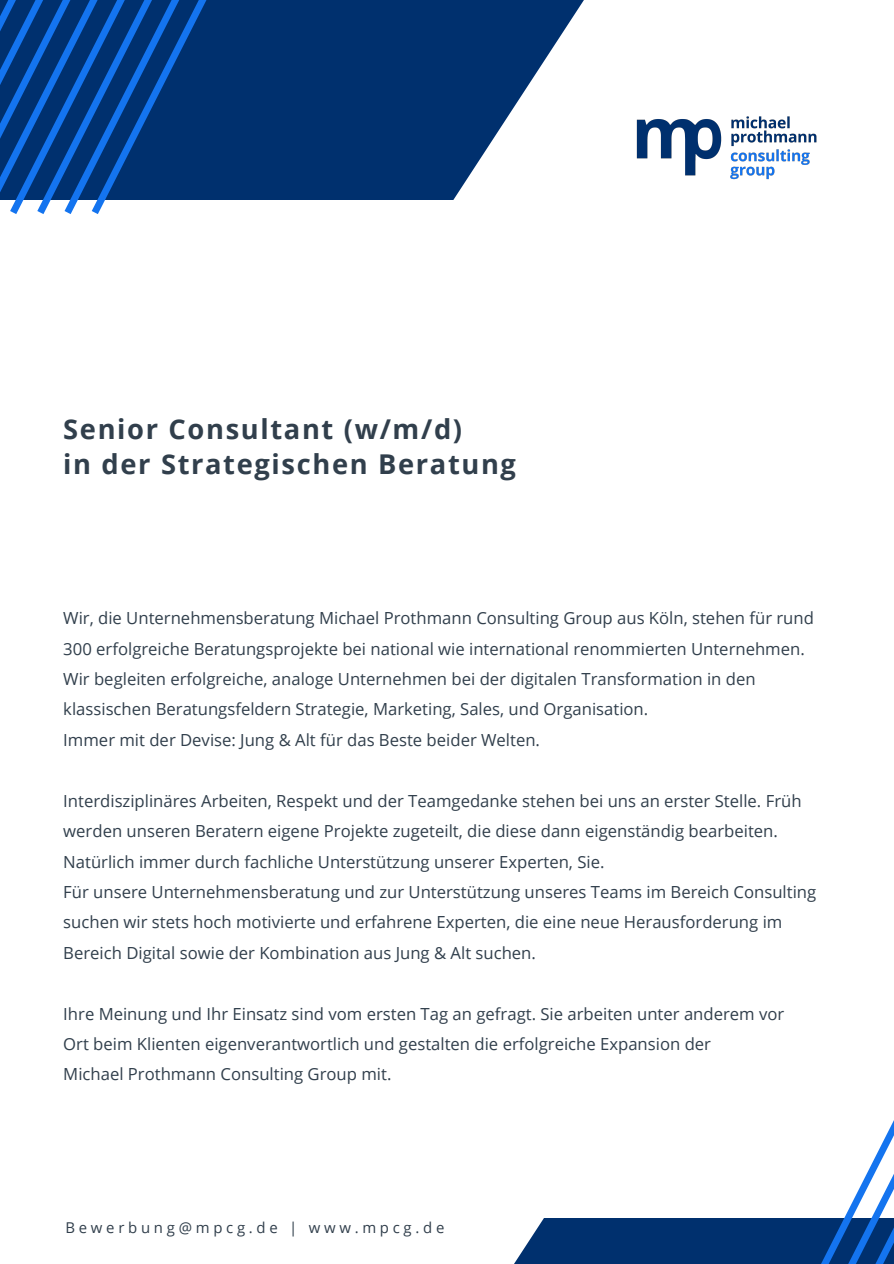
<style>
.page{position:relative;width:894px;height:1264px;background:#fff}
.page>*{position:absolute;margin:0;border:0;box-sizing:border-box;transform-origin:0 0}
.t1{font:700 27.3px/35px "Open Sans";letter-spacing:.06em;color:#313f4c}
.t2{font:16.65px/30.5px "Open Sans";color:#313f4c}
.t3{font:14.85px "Open Sans";letter-spacing:.25em;color:#313f4c}
</style>
<div class="page">
<svg style="left:380px;top:0;width:204px;height:199px"></svg>
<div style="left:353px;top:0;width:27px;height:200px;background:#00306e"></div>
<div style="left:326px;top:0;width:27px;height:200px;background:#00306e"></div>
<div style="left:298px;top:0;width:28px;height:200px;background:#00306e"></div>
<div style="left:271px;top:0;width:27px;height:200px;background:#00306e"></div>
<div style="left:244px;top:0;width:27px;height:200px;background:#00306e"></div>
<div style="left:217px;top:0;width:27px;height:200px;background:#00306e"></div>
<div style="left:190px;top:0;width:27px;height:200px;background:#00306e"></div>
<svg style="left:0;top:0;width:190px;height:214px;background:#134b95"></svg>
<svg style="left:514px;top:1218px;width:126px;height:45px;background:#1e497f"></svg>
<svg style="left:640px;top:1122px;width:253px;height:141px"></svg>
<img style="left:636px;top:116px;width:181px;height:64px">
<h1 class="t1" style="left:63px;top:411px;width:454px">Senior Consultant (w/m/d)<br>in der Strategischen Beratung</h1>
<p class="t2" style="left:63px;top:602px;width:752px">Wir, die Unternehmensberatung Michael Prothmann Consulting Group aus Köln, stehen für rund 300 erfolgreiche Beratungsprojekte bei national wie international renommierten Unternehmen.<br>Wir begleiten erfolgreiche, analoge Unternehmen bei der digitalen Transformation in den klassischen Beratungsfeldern Strategie, Marketing, Sales, und Organisation.<br>Immer mit der Devise: Jung &amp; Alt für das Beste beider Welten.</p>
<p class="t2" style="left:63px;top:785px;width:754px">Interdisziplinäres Arbeiten, Respekt und der Teamgedanke stehen bei uns an erster Stelle. Früh werden unseren Beratern eigene Projekte zugeteilt, die diese dann eigenständig bearbeiten.<br>Natürlich immer durch fachliche Unterstützung unserer Experten, Sie.<br>Für unsere Unternehmensberatung und zur Unterstützung unseres Teams im Bereich Consulting suchen wir stets hoch motivierte und erfahrene Experten, die eine neue Herausforderung im Bereich Digital sowie der Kombination aus Jung &amp; Alt suchen.</p>
<p class="t2" style="left:63px;top:997px;width:722px">Ihre Meinung und Ihr Einsatz sind vom ersten Tag an gefragt. Sie arbeiten unter anderem vor<br>Ort beim Klienten eigenverantwortlich und gestalten die erfolgreiche Expansion der<br>Michael Prothmann Consulting Group mit.</p>
<p class="t3" style="left:65px;top:1217px;width:380px">Bewerbung@mpcg.de | www.mpcg.de</p>
</div>
